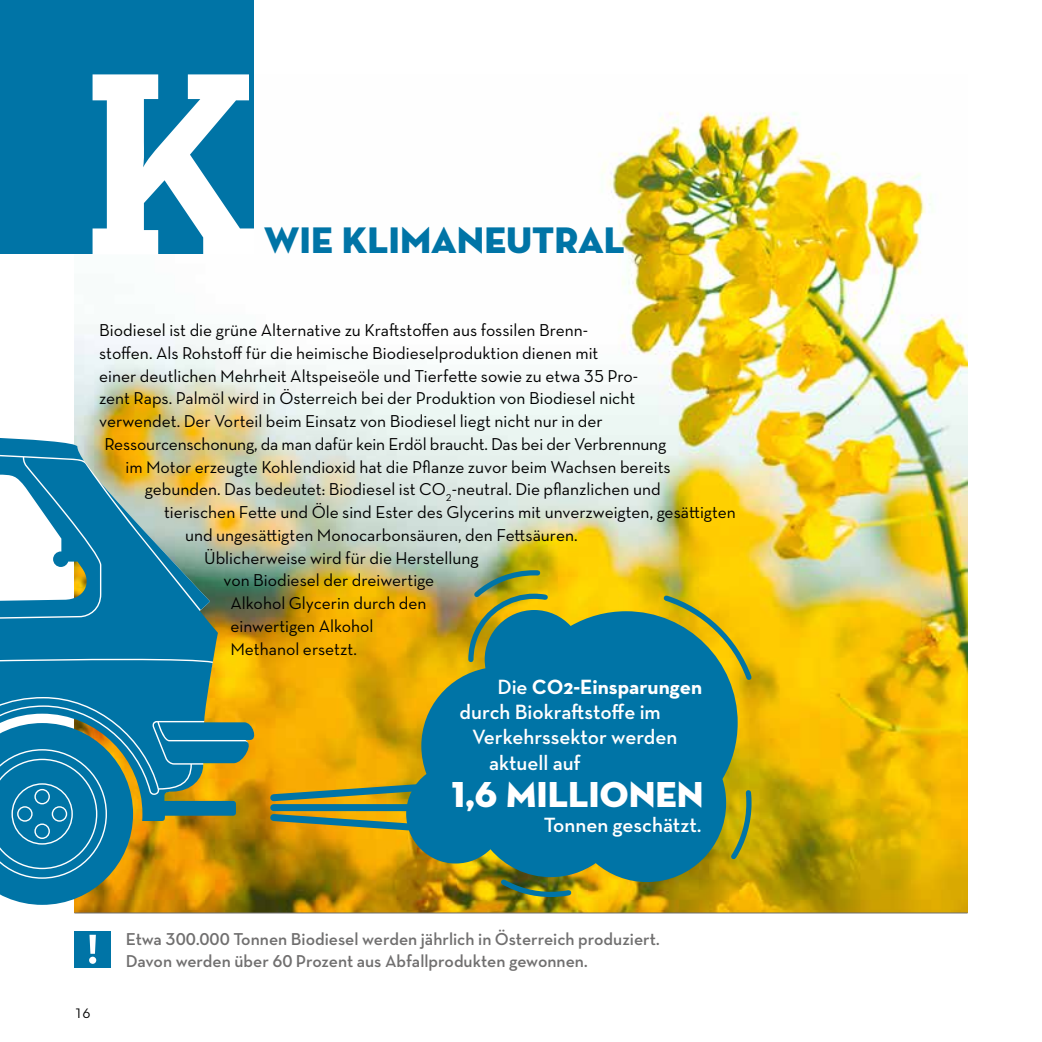
<style>
.page{position:relative;width:1042px;height:1042px;background:#fff}
.page>*{position:absolute;margin:0;border:0;box-sizing:border-box;transform-origin:0 0}
.t1{font:37.62px "Neutraface Display Titling";color:#0074a6}
.t2{font:36.75px "Neutraface Display Titling";color:#fff}
.t3{font:600 21px "Neutraface Text";color:#fff}
.t4{font:700 21px "Neutraface Text";color:#fff}
.t5{font:17.5px "Neutraface Text";color:#000}
.t6{font:600 17.5px/22.8px "Neutraface Text";color:#706f6f}
.t7{font:14px "Neutraface Text";color:#000}
.s1{font-weight:600}
</style>
<div class="page">
<img style="left:74px;top:112px;width:893px;height:800px">
<div style="left:0;top:0;width:253px;height:253px;background:#0074a6"></div>
<svg style="left:93px;top:74px;width:161px;height:180px"></svg>
<div style="left:74px;top:931px;width:37px;height:36px;background:#0074a6"></div>
<svg style="left:89px;top:935px;width:7px;height:29px"></svg>
<svg style="left:210px;top:444px;width:39px;height:215px;background:#b7ad6b"></svg>
<svg style="left:266px;top:780px;width:140px;height:55px;background:#97933e"></svg>
<img style="left:466px;top:567px;width:285px;height:332px">
<svg style="left:406px;top:610px;width:331px;height:272px;background:#277d87"></svg>
<svg style="left:0;top:457px;width:218px;height:202px;background:#1a7b9d"></svg>
<svg style="left:0;top:659px;width:258px;height:246px;background:#528677"></svg>
<svg style="left:0;top:434px;width:210px;height:186px"></svg>
<hr style="left:74px;top:912px;width:893px;height:1px;background:#706f6f">
<h1 class="t1" style="left:264px;top:217px;width:362px">WIE KLIMANEUTRAL</h1>
<p class="t5" style="left:99px;top:319px;width:489px">Biodiesel ist die grüne Alternative zu Kraftstoffen aus fossilen Brenn-</p>
<p class="t5" style="left:99px;top:342px;width:501px">stoffen. Als Rohstoff für die heimische Biodieselproduktion dienen mit</p>
<p class="t5" style="left:99px;top:365px;width:540px">einer deutlichen Mehrheit Altspeiseöle und Tierfette sowie zu etwa 35 Pro-</p>
<p class="t5" style="left:99px;top:387px;width:537px">zent Raps. Palmöl wird in Österreich bei der Produktion von Biodiesel nicht</p>
<p class="t5" style="left:99px;top:410px;width:505px">verwendet. Der Vorteil beim Einsatz von Biodiesel liegt nicht nur in der</p>
<p class="t5" style="left:104px;top:433px;width:563px">Ressourcenschonung, da man dafür kein Erdöl braucht. Das bei der Verbrennung</p>
<p class="t5" style="left:125px;top:456px;width:547px">im Motor erzeugte Kohlendioxid hat die Pflanze zuvor beim Wachsen bereits</p>
<p class="t5" style="left:145px;top:478px;width:517px">gebunden. Das bedeutet: Biodiesel ist CO<sub>2</sub>-neutral. Die pflanzlichen und</p>
<p class="t5" style="left:164px;top:501px;width:573px">tierischen Fette und Öle sind Ester des Glycerins mit unverzweigten, gesättigten</p>
<p class="t5" style="left:185px;top:524px;width:394px">und ungesättigten Monocarbonsäuren, den Fettsäuren.</p>
<p class="t5" style="left:204px;top:547px;width:276px">Üblicherweise wird für die Herstellung</p>
<p class="t5" style="left:223px;top:569px;width:212px">von Biodiesel der dreiwertige</p>
<p class="t5" style="left:230px;top:592px;width:198px">Alkohol Glycerin durch den</p>
<p class="t5" style="left:230px;top:615px;width:144px">einwertigen Alkohol</p>
<p class="t5" style="left:230px;top:638px;width:128px">Methanol ersetzt.</p>
<p class="t4" style="left:497px;top:673px;width:206px"><span class="s1">Die</span> CO2-Einsparungen</p>
<p class="t3" style="left:460px;top:699px;width:203px">durch Biokraftstoffe im</p>
<p class="t3" style="left:472px;top:724px;width:207px">Verkehrssektor werden</p>
<p class="t3" style="left:489px;top:749px;width:93px">aktuell auf</p>
<h2 class="t2" style="left:452px;top:771px;width:253px">1,6 MILLIONEN</h2>
<p class="t3" style="left:544px;top:811px;width:159px">Tonnen geschätzt.</p>
<p class="t7" style="left:74px;top:1004px;width:18px">16</p>
<p class="t6" style="left:126px;top:927px;width:535px">Etwa 300.000 Tonnen Biodiesel werden jährlich in Österreich produziert.<br>Davon werden über 60 Prozent aus Abfallprodukten gewonnen.</p>
</div>
